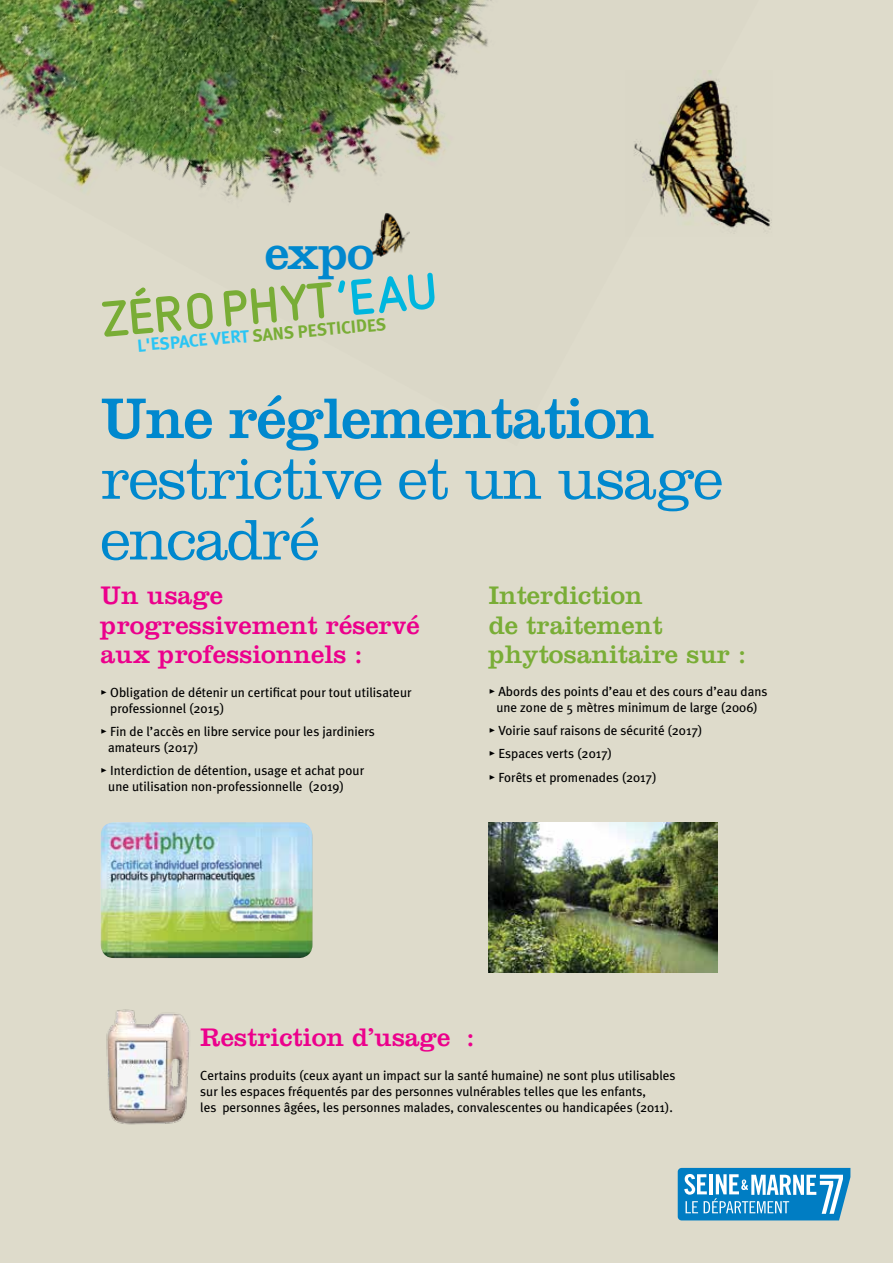
<style>
.page{position:relative;width:893px;height:1263px;background:#dedbcb}
.page>*{position:absolute;margin:0;border:0;box-sizing:border-box;transform-origin:0 0}
.t1{font:300 59.4px/60.8px "Clarendon";letter-spacing:-.025em;color:#0088ce}
.t2{font:59.4px "Clarendon";letter-spacing:-.025em;color:#0088ce}
.t3{font:700 50.1px "Netto OT";color:#79ad36}
.t4{font:48.75px "Clarendon";color:#0088ce}
.t5{font:26.4px/29.1px "Clarendon";color:#ec008c}
.t6{font:26.4px/29.1px "Clarendon";color:#79ad36}
.t7{font:700 17.55px "Meta Plus";color:#79ad36}
.t8{font:13.2px/15.9px "Meta Plus";color:#000}
.s1{color:#2ac5f4}
.s2{color:#00b6de}
.s3{font-family:"Meta Plus Bold Caps"}
</style>
<div class="page">
<img style="left:0;top:0;width:492px;height:203px">
<img style="left:634px;top:70px;width:138px;height:159px">
<svg style="left:678px;top:1168px;width:172px;height:52px;background:#459fd2"></svg>
<img style="left:101px;top:822px;width:211px;height:136px">
<img style="left:489px;top:822px;width:229px;height:151px">
<img style="left:106px;top:1009px;width:84px;height:116px">
<img style="left:369px;top:212px;width:41px;height:45px">
<h3 class="t4" style="left:265px;top:225px;width:111px">expo</h3>
<h3 class="t7" style="left:136px;top:335px;width:251px;rotate:-5deg"><span class="s1">L'ESPACE VERT</span> SANS PESTICIDES</h3>
<h2 class="t3" style="left:99px;top:288px;width:337px;rotate:-5deg">ZÉROPHYT<span class="s2">’EAU</span></h2>
<h1 class="t2" style="left:101px;top:383px;width:555px">Une réglementation</h1>
<h1 class="t1" style="left:101px;top:448px;width:624px">restrictive et un usage encadré</h1>
<h3 class="t5" style="left:101px;top:581px;width:321px">Un usage progressivement réservé aux professionnels :</h3>
<p class="t8" style="left:110px;top:684px;width:303px;text-indent:-10px"><span class="s3">•</span> Obligation de détenir un certificat pour tout utilisateur professionnel (2015)</p>
<p class="t8" style="left:108px;top:723px;width:268px;text-indent:-8px"><span class="s3">•</span> Fin de l’accès en libre service pour les jardiniers amateurs (2017)</p>
<p class="t8" style="left:108px;top:762px;width:257px;text-indent:-8px"><span class="s3">•</span> Interdiction de détention, usage et achat pour une utilisation non-professionnelle (2019)</p>
<h3 class="t6" style="left:489px;top:581px;width:259px">Interdiction<br>de traitement phytosanitaire sur :</h3>
<p class="t8" style="left:489px;top:683px;width:280px;text-align:center"><span class="s3">•</span> Abords des points d’eau et des cours d’eau dans une zone de 5 mètres minimum de large (2006)</p>
<p class="t8" style="left:489px;top:722px;width:215px"><span class="s3">•</span> Voirie sauf raisons de sécurité (2017)</p>
<p class="t8" style="left:489px;top:746px;width:125px"><span class="s3">•</span> Espaces verts (2017)</p>
<p class="t8" style="left:489px;top:769px;width:169px"><span class="s3">•</span> Forêts et promenades (2017)</p>
<h3 class="t5" style="left:200px;top:1022px;width:276px">Restriction d’usage :</h3>
<p class="t8" style="left:200px;top:1067px;width:477px">Certains produits (ceux ayant un impact sur la santé humaine) ne sont plus utilisables sur les espaces fréquentés par des personnes vulnérables telles que les enfants,<br>les personnes âgées, les personnes malades, convalescentes ou handicapées (2011).</p>
</div>
